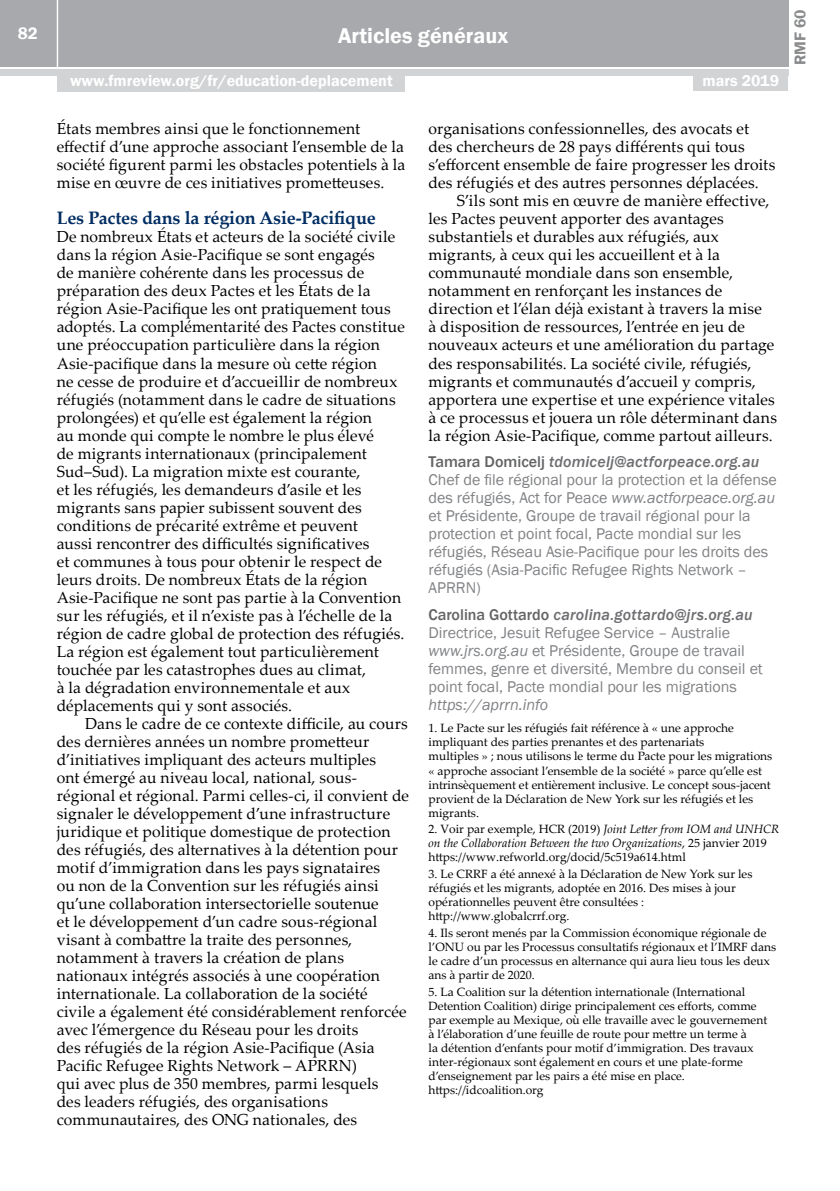
<style>
.page{position:relative;width:840px;height:1191px;background:#fff}
.page>*{position:absolute;margin:0;border:0;box-sizing:border-box;transform-origin:0 0}
.t1{font:600 22px "Franklin Gothic";color:#fff}
.t2{font:700 18px "Palatino Linotype";letter-spacing:-.01em;color:#002d62}
.t3{font:600 17px "Franklin Gothic";color:#fff}
.t4{font:16px/18px "Palatino Linotype";letter-spacing:.01em;color:#000}
.t5{font:16px/18px "Franklin Gothic";color:#808285}
.t6{font:600 16px "Franklin Gothic";color:#fff}
.t7{font:italic 16px "Franklin Gothic";color:#808285}
.t8{font:600 16px "Franklin Gothic";color:#888a8c}
.t9{font:12px/14px "Palatino Linotype";color:#000}
.s1{font-weight:500;color:#636466}
.s2{font-weight:500;font-style:italic;color:#6d6e71}
.s3{font-style:italic}
</style>
<div class="page">
<div style="left:0;top:0;width:787px;height:66px;background:#a7a9ac"></div>
<div style="left:0;top:69px;width:787px;height:6px;background:#d1d3d4"></div>
<hr style="left:57px;top:0;width:1px;height:67px;background:#fff">
<div style="left:693px;top:73px;width:94px;height:18px;background:#d1d3d4"></div>
<div style="left:57px;top:74px;width:348px;height:18px;background:#d1d3d4"></div>
<hr style="left:839px;top:955px;width:1px;height:236px;background:#e6e7e8">
<p class="t3" style="left:18px;top:23px;width:21px">82</p>
<h1 class="t1" style="left:338px;top:22px;width:171px">Articles généraux</h1>
<p class="t6" style="left:70px;top:71px;width:324px">www.fmreview.org/fr/education-deplacement</p>
<p class="t6" style="left:702px;top:71px;width:78px">mars 2019</p>
<p class="t4" style="left:57px;top:119px;width:350px">États membres ainsi que le fonctionnement effectif d’une approche associant l’ensemble de la société figurent parmi les obstacles potentiels à la mise en œuvre de ces initiatives prometteuses.</p>
<p class="t2" style="left:57px;top:205px;width:320px">Les Pactes dans la région Asie-Pacifique</p>
<p class="t4" style="left:57px;top:227px;width:349px">De nombreux États et acteurs de la société civile dans la région Asie-Pacifique se sont engagés<br>de manière cohérente dans les processus de préparation des deux Pactes et les États de la région Asie-Pacifique les ont pratiquement tous adoptés. La complémentarité des Pactes constitue une préoccupation particulière dans la région Asie-pacifique dans la mesure où cette région<br>ne cesse de produire et d’accueillir de nombreux réfugiés (notamment dans le cadre de situations prolongées) et qu’elle est également la région<br>au monde qui compte le nombre le plus élevé<br>de migrants internationaux (principalement Sud–Sud). La migration mixte est courante,<br>et les réfugiés, les demandeurs d’asile et les migrants sans papier subissent souvent des conditions de précarité extrême et peuvent<br>aussi rencontrer des difficultés significatives<br>et communes à tous pour obtenir le respect de leurs droits. De nombreux États de la région Asie-Pacifique ne sont pas partie à la Convention sur les réfugiés, et il n’existe pas à l’échelle de la région de cadre global de protection des réfugiés.<br>La région est également tout particulièrement touchée par les catastrophes dues au climat,<br>à la dégradation environnementale et aux déplacements qui y sont associés.</p>
<p class="t4" style="left:57px;top:713px;width:353px;text-indent:28px">Dans le cadre de ce contexte difficile, au cours des dernières années un nombre prometteur d’initiatives impliquant des acteurs multiples<br>ont émergé au niveau local, national, sous&shy;régional et régional. Parmi celles-ci, il convient de signaler le développement d’une infrastructure juridique et politique domestique de protection des réfugiés, des alternatives à la détention pour motif d’immigration dans les pays signataires<br>ou non de la Convention sur les réfugiés ainsi qu’une collaboration intersectorielle soutenue<br>et le développement d’un cadre sous-régional visant à combattre la traite des personnes, notamment à travers la création de plans nationaux intégrés associés à une coopération internationale. La collaboration de la société civile a également été considérablement renforcée avec l’émergence du Réseau pour les droits<br>des réfugiés de la région Asie-Pacifique (Asia Pacific Refugee Rights Network – APRRN)<br>qui avec plus de 350 membres, parmi lesquels<br>des leaders réfugiés, des organisations communautaires, des ONG nationales, des</p>
<p class="t4" style="left:428px;top:119px;width:348px">organisations confessionnelles, des avocats et des chercheurs de 28 pays différents qui tous s’efforcent ensemble de faire progresser les droits des réfugiés et des autres personnes déplacées.</p>
<p class="t4" style="left:428px;top:191px;width:350px;text-indent:28px">S’ils sont mis en œuvre de manière effective, les Pactes peuvent apporter des avantages substantiels et durables aux réfugiés, aux migrants, à ceux qui les accueillent et à la communauté mondiale dans son ensemble, notamment en renforçant les instances de direction et l’élan déjà existant à travers la mise<br>à disposition de ressources, l’entrée en jeu de nouveaux acteurs et une amélioration du partage des responsabilités. La société civile, réfugiés, migrants et communautés d’accueil y compris, apportera une expertise et une expérience vitales à ce processus et jouera un rôle déterminant dans la région Asie-Pacifique, comme partout ailleurs.</p>
<p class="t5" style="left:428px;top:453px;width:350px"><span class="s1">Tamara Domicelj</span> <span class="s2">tdomicelj@actforpeace.org.au </span>Chef de file régional pour la protection et la défense des réfugiés, Act for Peace <span class="s3">www.actforpeace.org.au </span>et Présidente, Groupe de travail régional pour la protection et point focal, Pacte mondial sur les réfugiés, Réseau Asie-Pacifique pour les droits des réfugiés (Asia-Pacific Refugee Rights Network – APRRN)</p>
<p class="t5" style="left:428px;top:605px;width:335px"><span class="s1">Carolina Gottardo</span> <span class="s2">carolina.gottardo@jrs.org.au </span>Directrice, Jesuit Refugee Service – Australie <span class="s3">www.jrs.org.au</span> et Présidente, Groupe de travail femmes, genre et diversité, Membre du conseil et point focal, Pacte mondial pour les migrations</p>
<p class="t7" style="left:428px;top:694px;width:121px">https://aprrn.info</p>
<p class="t9" style="left:428px;top:721px;width:345px">1. Le Pacte sur les réfugiés fait référence à « une approche impliquant des parties prenantes et des partenariats<br>multiples » ; nous utilisons le terme du Pacte pour les migrations « approche associant l’ensemble de la société » parce qu’elle est intrinsèquement et entièrement inclusive. Le concept sous-jacent provient de la Déclaration de New York sur les réfugiés et les migrants.</p>
<p class="t9" style="left:428px;top:822px;width:352px">2. Voir par exemple, HCR (2019) <span class="s3">Joint Letter from IOM and UNHCR on the Collaboration Between the two Organizations</span>, 25 janvier 2019 https://www.refworld.org/docid/5c519a614.html</p>
<p class="t9" style="left:428px;top:866px;width:325px">3. Le CRRF a été annexé à la Déclaration de New York sur les réfugiés et les migrants, adoptée en 2016. Des mises à jour opérationnelles peuvent être consultées : http://www.globalcrrf.org.</p>
<p class="t9" style="left:428px;top:925px;width:349px">4. Ils seront menés par la Commission économique régionale de l’ONU ou par les Processus consultatifs régionaux et l’IMRF dans le cadre d’un processus en alternance qui aura lieu tous les deux ans à partir de 2020.</p>
<p class="t9" style="left:428px;top:984px;width:340px">5. La Coalition sur la détention internationale (International Detention Coalition) dirige principalement ces efforts, comme par exemple au Mexique, où elle travaille avec le gouvernement à l’élaboration d’une feuille de route pour mettre un terme à<br>la détention d’enfants pour motif d’immigration. Des travaux inter-régionaux sont également en cours et une plate-forme d’enseignement par les pairs a été mise en place. https://idcoalition.org</p>
<p class="t8" style="left:789px;top:65px;width:57px;rotate:-90deg">RMF 60</p>
</div>
